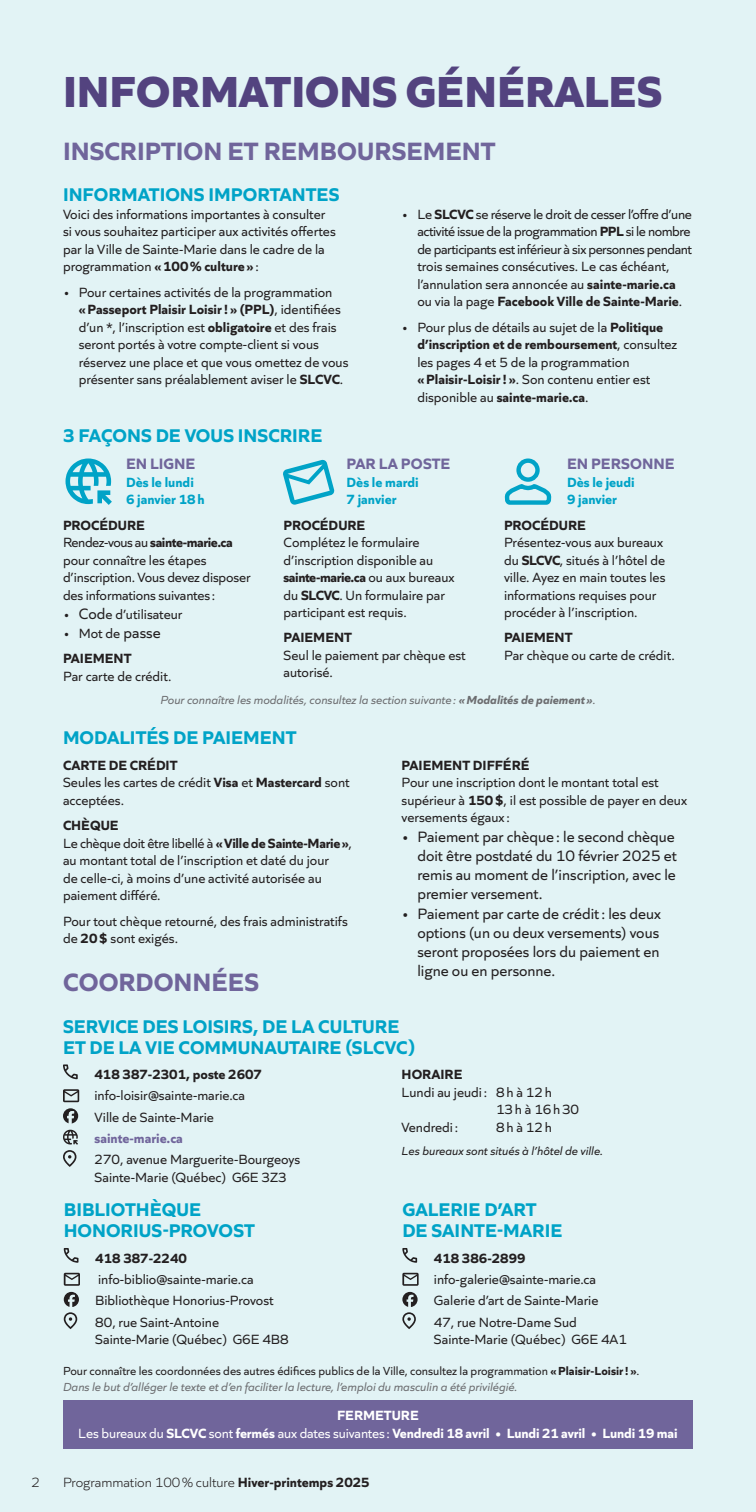
<style>
.page{position:relative;width:756px;height:1512px;background:#e2f3f5}
.page>*{position:absolute;margin:0;border:0;box-sizing:border-box;transform-origin:0 0}
.t1{font:800 45.5px "Quiet Sans";color:#53437f}
.t2{font:700 26.25px "Quiet Sans";color:#70659b}
.t3{font:700 19.25px/21px "Quiet Sans";color:#00a3c7}
.t4{font:15.75px/19.2px "Quiet Sans";color:#231f20}
.t5{font:700 15.75px "Quiet Sans";color:#70659b}
.t6{font:14px/17.5px "Quiet Sans";color:#231f20}
.t7{font:14px/17.5px "Quiet Sans";letter-spacing:-.02em;color:#231f20}
.t8{font:700 14px/25.4px "Quiet Sans";color:#231f20}
.t9{font:700 14px/17.5px "Quiet Sans";letter-spacing:-.01em;color:#fff;text-align:center}
.t10{font:700 14px/17.5px "Quiet Sans";color:#00a3c7}
.t11{font:300 14px "Quiet Sans";color:#231f20}
.t12{font:700 14px "Quiet Sans";color:#70659b}
.t13{font:14px "Quiet Sans";letter-spacing:.06em;color:#231f20}
.t14{font:12.25px/15.8px "Quiet Sans";color:#231f20}
.t15{font:italic 12.25px "Quiet Sans";color:#6c6d70}
.t16{font:italic 12.25px "Quiet Sans";color:#231f20}
.s1{font-weight:700}
.s2{font-size:15.75px}
.s3{font-weight:400}
.s4{font-weight:400;font-size:15.75px}
.s5{font-style:italic;color:#6c6d70}
</style>
<div class="page">
<svg style="left:63px;top:1064px;width:15px;height:15px"></svg>
<svg style="left:63px;top:1089px;width:16px;height:13px"></svg>
<svg style="left:63px;top:1108px;width:15px;height:16px"></svg>
<svg style="left:63px;top:1130px;width:15px;height:37px"></svg>
<svg style="left:64px;top:1248px;width:15px;height:15px"></svg>
<svg style="left:64px;top:1273px;width:16px;height:13px"></svg>
<svg style="left:64px;top:1292px;width:15px;height:37px"></svg>
<svg style="left:402px;top:1248px;width:15px;height:15px"></svg>
<svg style="left:402px;top:1273px;width:17px;height:13px"></svg>
<svg style="left:402px;top:1292px;width:16px;height:37px"></svg>
<div style="left:63px;top:1401px;width:630px;height:48px;background:#70659b"></div>
<svg style="left:66px;top:458px;width:46px;height:47px"></svg>
<svg style="left:283px;top:460px;width:51px;height:45px"></svg>
<div style="left:516px;top:459px;width:24px;height:23px;border:4px solid #00a3c7;border-radius:50%"></div>
<svg style="left:506px;top:484px;width:46px;height:21px"></svg>
<h1 class="t1" style="left:63px;top:55px;width:601px">INFORMATIONS GÉNÉRALES</h1>
<h2 class="t2" style="left:63px;top:130px;width:434px">INSCRIPTION ET REMBOURSEMENT</h2>
<h3 class="t3" style="left:63px;top:183px;width:278px">INFORMATIONS IMPORTANTES</h3>
<p class="t6" style="left:63px;top:204px;width:274px">Voici des informations importantes à consulter si vous souhaitez participer aux activités offertes par la Ville de Sainte-Marie dans le cadre de la programmation <span class="s1">«100% culture»</span>:</p>
<p class="t6" style="left:79px;top:282px;width:271px;text-indent:-16px">• Pour certaines activités de la programmation <span class="s1">«Passeport Plaisir Loisir!» (PPL)</span>, identifiées d’un *, l’inscription est <span class="s1">obligatoire</span> et des frais seront portés à votre compte-client si vous réservez une place et que vous omettez de vous présenter sans préalablement aviser le <span class="s1">SLCVC</span>.</p>
<p class="t7" style="left:417px;top:204px;width:276px;text-indent:-16px">• Le <span class="s1">SLCVC</span> se réserve le droit de cesser l’offre d’une activité issue de la programmation <span class="s1">PPL</span> si le nombre de participants est inférieur à six personnes pendant trois semaines consécutives. Le cas échéant, l’annulation sera annoncée au <span class="s1">sainte-marie.ca </span>ou via la page <span class="s1">Facebook Ville de Sainte-Marie</span>.</p>
<p class="t6" style="left:417px;top:317px;width:261px;text-indent:-16px">• Pour plus de détails au sujet de la <span class="s1">Politique d’inscription et de remboursement</span>, consultez les pages 4 et 5 de la programmation <span class="s1">«Plaisir-Loisir!»</span>. Son contenu entier est disponible au <span class="s1">sainte-marie.ca</span>.</p>
<h3 class="t3" style="left:63px;top:423px;width:261px">3 FAÇONS DE VOUS INSCRIRE</h3>
<p class="t5" style="left:126px;top:452px;width:71px">EN LIGNE</p>
<p class="t10" style="left:126px;top:472px;width:80px">Dès le lundi<br>6 janvier 18h</p>
<p class="t6" style="left:63px;top:515px;width:189px"><span class="s1">PROCÉDURE<br></span>Rendez-vous au <span class="s1">sainte-marie.ca </span>pour connaître les étapes d’inscription. Vous devez disposer des informations suivantes :</p>
<p class="t6" style="left:63px;top:604px;width:121px">• <span class="s2">Cod</span>e d’utilisateur</p>
<p class="t8" style="left:63px;top:619px;width:99px"><span class="s3">• Mot de</span> <span class="s4">passe<br></span>PAIEMENT</p>
<p class="t6" style="left:63px;top:667px;width:110px">Par carte de crédit.</p>
<p class="t5" style="left:567px;top:452px;width:109px">EN PERSONNE</p>
<p class="t10" style="left:567px;top:472px;width:69px">Dès le jeudi<br>9 janvier</p>
<p class="t8" style="left:504px;top:511px;width:83px">PROCÉDURE</p>
<p class="t6" style="left:504px;top:533px;width:163px">Présentez-vous aux bureaux du <span class="s1">SLCVC</span>, situés à l’hôtel de ville. Ayez en main toutes les informations requises pour procéder à l’inscription.</p>
<p class="t8" style="left:504px;top:624px;width:70px">PAIEMENT</p>
<p class="t6" style="left:504px;top:646px;width:172px">Par chèque ou carte de crédit.</p>
<p class="t15" style="left:160px;top:691px;width:437px">Pour connaître les modalités, consultez la section suivante: <span class="s1">«Modalités de paiement»</span>.</p>
<p class="t5" style="left:346px;top:452px;width:105px">PAR LA POSTE</p>
<p class="t10" style="left:346px;top:472px;width:74px">Dès le mardi<br>7 janvier</p>
<p class="t8" style="left:284px;top:511px;width:83px">PROCÉDURE</p>
<p class="t6" style="left:284px;top:533px;width:173px">Complétez le formulaire d’inscription disponible au <span class="s1">sainte-marie.ca</span> ou aux bureaux du <span class="s1">SLCVC</span>. Un formulaire par participant est requis.</p>
<p class="t8" style="left:284px;top:624px;width:70px">PAIEMENT</p>
<p class="t6" style="left:284px;top:646px;width:184px">Seul le paiement par chèque est autorisé.</p>
<h3 class="t3" style="left:63px;top:726px;width:235px">MODALITÉS DE PAIEMENT</h3>
<p class="t6" style="left:63px;top:755px;width:288px"><span class="s1">CARTE DE CRÉDIT<br></span>Seules les cartes de crédit <span class="s1">Visa</span> et <span class="s1">Mastercard</span> sont acceptées.</p>
<p class="t6" style="left:63px;top:816px;width:290px"><span class="s1">CHÈQUE<br></span>Le chèque doit être libellé à <span class="s1">«Ville de Sainte-Marie»</span>, au montant total de l’inscription et daté du jour<br>de celle-ci, à moins d’une activité autorisée au paiement différé.</p>
<p class="t6" style="left:63px;top:911px;width:286px">Pour tout chèque retourné, des frais administratifs de <span class="s1">20$</span> sont exigés.</p>
<p class="t8" style="left:402px;top:751px;width:129px">PAIEMENT DIFFÉRÉ</p>
<p class="t6" style="left:402px;top:773px;width:287px">Pour une inscription dont le montant total est supérieur à <span class="s1">150$</span>, il est possible de payer en deux versements égaux :</p>
<p class="t4" style="left:417px;top:826px;width:261px;text-indent:-16px">• Paiement par chèque: le second chèque doit être postdaté du 10 février 2025 et remis au moment de l’inscription, avec le premier versement.</p>
<p class="t4" style="left:417px;top:903px;width:245px;text-align:justify;text-indent:-16px">• Paiement par carte de crédit: les deux options (un ou deux versements) vous seront proposées lors du paiement en ligne ou en personne.</p>
<h2 class="t2" style="left:63px;top:962px;width:198px">COORDONNÉES</h2>
<h3 class="t3" style="left:63px;top:1014px;width:354px">SERVICE DES LOISIRS, DE LA CULTURE<br>ET DE LA VIE COMMUNAUTAIRE (SLCVC)</h3>
<p class="t8" style="left:94px;top:1061px;width:169px">418 387-2301, poste 2607</p>
<p class="t6" style="left:95px;top:1084px;width:152px;line-height:21.3px">info-loisir@sainte-marie.ca<br>Ville de Sainte-Marie</p>
<p class="t12" style="left:94px;top:1127px;width:90px">sainte-marie.ca</p>
<p class="t6" style="left:95px;top:1150px;width:207px">270, avenue Marguerite-Bourgeoys<br>Sainte-Marie (Québec) G6E 3Z3</p>
<p class="t8" style="left:402px;top:1061px;width:62px">HORAIRE</p>
<p class="t6" style="left:402px;top:1082px;width:152px">Lundi au jeudi : 8h à 12h</p>
<p class="t13" style="left:496px;top:1099px;width:85px">13h à 16h30</p>
<p class="t6" style="left:402px;top:1117px;width:58px">Vendredi :</p>
<p class="t6" style="left:496px;top:1117px;width:57px">8h à 12h</p>
<p class="t16" style="left:402px;top:1142px;width:203px">Les bureaux sont situés à l’hôtel de ville.</p>
<h3 class="t3" style="left:64px;top:1198px;width:193px">BIBLIOTHÈQUE<br>HONORIUS-PROVOST</h3>
<p class="t8" style="left:95px;top:1244px;width:93px">418 387-2240</p>
<p class="t6" style="left:95px;top:1268px;width:180px;line-height:21.3px">info-biblio@sainte-marie.ca<br>Bibliothèque Honorius-Provost<br>80, rue Saint-Antoine</p>
<p class="t6" style="left:95px;top:1330px;width:195px">Sainte-Marie (Québec) G6E 4B8</p>
<h3 class="t3" style="left:402px;top:1198px;width:162px">GALERIE D’ART<br>DE SAINTE-MARIE</h3>
<p class="t8" style="left:434px;top:1244px;width:93px">418 386-2899</p>
<p class="t6" style="left:434px;top:1268px;width:166px;line-height:21.3px">info-galerie@sainte-marie.ca<br>Galerie d’art de Sainte-Marie<br>47, rue Notre-Dame Sud</p>
<p class="t6" style="left:434px;top:1330px;width:195px">Sainte-Marie (Québec) G6E 4A1</p>
<p class="t14" style="left:63px;top:1362px;width:578px">Pour connaître les coordonnées des autres édifices publics de la Ville, consultez la programmation <span class="s1">«Plaisir-Loisir!»</span>.<br><span class="s5">Dans le but d’alléger le texte et d’en faciliter la lecture, l’emploi du masculin a été privilégié.</span></p>
<p class="t9" style="left:78px;top:1405px;width:601px">FERMETURE<br><span class="s3">Les bureaux du</span> SLCVC <span class="s3">sont</span> fermés <span class="s3">aux dates suivantes :</span> Vendredi 18 avril • Lundi 21 avril • Lundi 19 mai</p>
<p class="t11" style="left:32px;top:1473px;width:10px">2</p>
<p class="t11" style="left:63px;top:1473px;width:308px">Programmation 100% culture <span class="s1">Hiver-printemps 2025</span></p>
</div>
